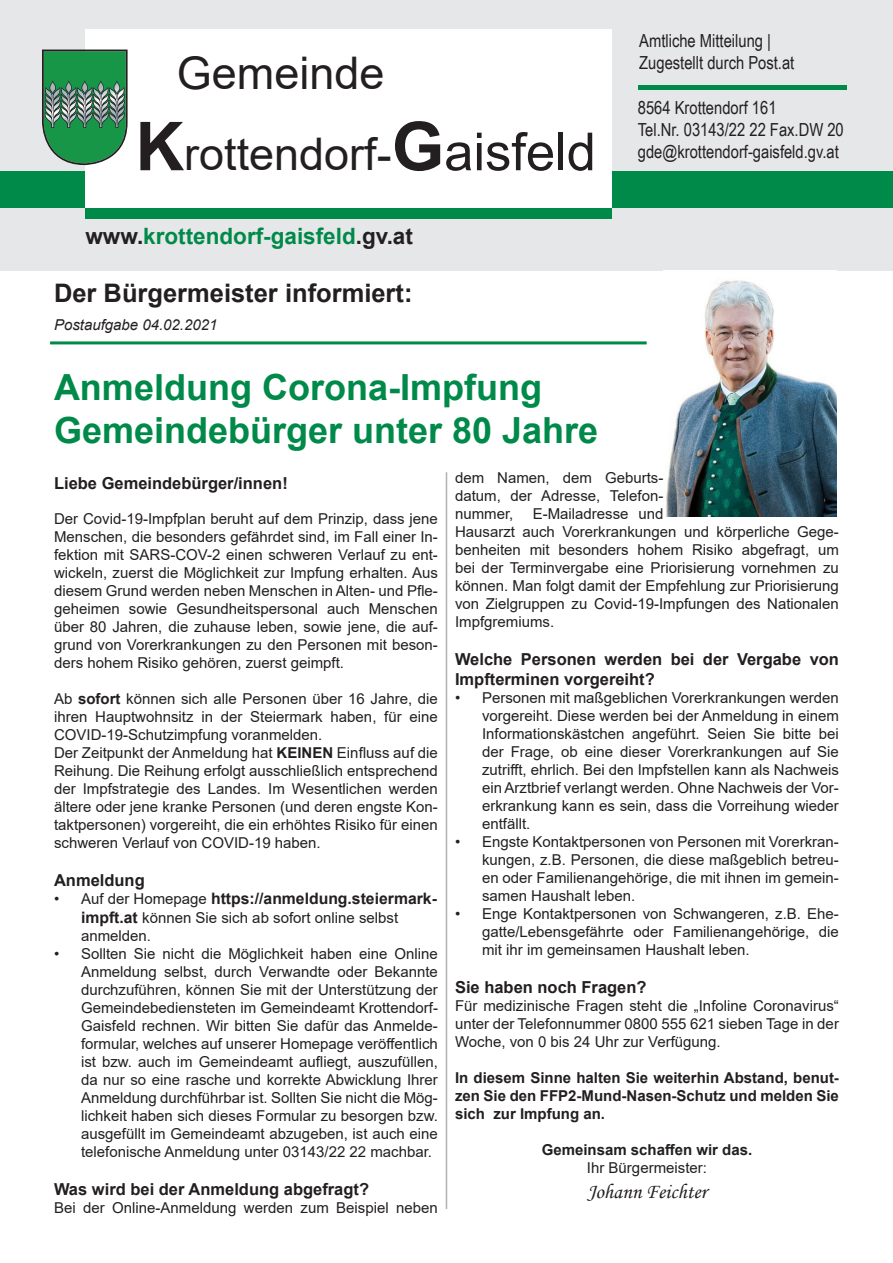
<style>
.page{position:relative;width:893px;height:1263px;background:#fff}
.page>*{position:absolute;margin:0;border:0;box-sizing:border-box;transform-origin:0 0}
.t1{font:45px "Arial";color:#231f20}
.Headline{font:700 36px "Arial";color:#008a49}
.t2{font:700 25.5px "Arial";color:#231f20}
.t3{font:700 22.5px "Arial";color:#008a49}
.t4{font:21px "Monotype Corsiva";color:#231f20}
.t5{font:18px "Arial Narrow";color:#231f20}
.t6{font:700 16.5px/19.8px "Arial";color:#231f20}
.t7{font:700 15.75px "Arial";color:#231f20}
.t8{font:15px/18px "Arial";color:#231f20;text-align:justify}
.t9{font:700 15px/18px "Arial";color:#231f20;text-align:justify}
.t10{font:italic 15px "Arial";color:#231f20}
.s1{font-weight:700;font-size:67.5px}
.s2{font-size:52.5px}
.s3{color:#231f20}
.s4{font-weight:700}
.s5{font-weight:400;font-size:15px}
.s6{font-weight:700;font-size:15.75px}
</style>
<div class="page">
<div style="left:0;top:0;width:893px;height:270px;background:#e6e7e9"></div>
<div style="left:0;top:172px;width:893px;height:36px;background:#008a49"></div>
<div style="left:85px;top:30px;width:526px;height:178px;background:#fff"></div>
<div style="left:85px;top:208px;width:526px;height:10px;background:#008a49"></div>
<hr style="left:638px;top:85px;width:208px;height:4px;background:#008a49">
<img style="left:665px;top:280px;width:171px;height:237px">
<hr style="left:50px;top:341px;width:597px;height:3px;background:#008a49">
<svg style="left:42px;top:50px;width:86px;height:115px;background:#449264"></svg>
<hr style="left:446px;top:472px;width:1px;height:737px;background:#b0b1b5">
<p class="t1" style="left:177px;top:42px;width:209px">Gemeinde</p>
<p class="t1" style="left:135px;top:123px;width:462px"><span class="s1">K</span>rottendorf-<span class="s1">G</span><span class="s2">aisfeld</span></p>
<p class="t3" style="left:85px;top:220px;width:329px"><span class="s3">www.</span>krottendorf-gaisfeld<span class="s3">.gv.at</span></p>
<p class="t2" style="left:54px;top:275px;width:360px">Der Bürgermeister informiert:</p>
<p class="t10" style="left:54px;top:315px;width:165px">Postaufgabe 04.02.2021</p>
<p class="t5" style="left:639px;top:28px;width:133px">Amtliche Mitteilung |</p>
<p class="t5" style="left:639px;top:49px;width:157px">Zugestellt durch Post.at</p>
<p class="t5" style="left:638px;top:95px;width:140px">8564 Krottendorf 161</p>
<p class="t5" style="left:638px;top:116px;width:207px">Tel.Nr. 03143/22 22 Fax.DW 20</p>
<p class="t5" style="left:638px;top:138px;width:202px">gde@krottendorf-gaisfeld.gv.at</p>
<p class="Headline" style="left:54px;top:362px;width:489px">Anmeldung Corona-Impfung</p>
<p class="Headline" style="left:54px;top:405px;width:546px">Gemeindebürger unter 80 Jahre</p>
<p class="t6" style="left:54px;top:473px;width:235px">Liebe Gemeindebürger/innen!</p>
<p class="t8" style="left:54px;top:509px;width:385px">Der Covid-19-Impfplan beruht auf dem Prinzip, dass jene Menschen, die besonders gefährdet sind, im Fall einer In&shy;fektion mit SARS-COV-2 einen schweren Verlauf zu ent&shy;wickeln, zuerst die Möglichkeit zur Impfung erhalten. Aus diesem Grund werden neben Menschen in Alten- und Pfle&shy;geheimen sowie Gesundheitspersonal auch Menschen über 80 Jahren, die zuhause leben, sowie jene, die auf&shy;grund von Vorerkrankungen zu den Personen mit beson&shy;ders hohem Risiko gehören, zuerst geimpft.</p>
<p class="t8" style="left:54px;top:689px;width:385px">Ab <span class="s4">sofort</span> können sich alle Personen über 16 Jahre, die ihren Hauptwohnsitz in der Steiermark haben, für eine COVID-19-Schutzimpfung voranmelden.</p>
<p class="t8" style="left:54px;top:743px;width:385px">Der Zeitpunkt der Anmeldung hat <span class="s4">KEINEN</span> Einfluss auf die Reihung. Die Reihung erfolgt ausschließlich entsprechend der Impfstrategie des Landes. Im Wesentlichen werden ältere oder jene kranke Personen (und deren engste Kon&shy;taktpersonen) vorgereiht, die ein erhöhtes Risiko für einen schweren Verlauf von COVID-19 haben.</p>
<p class="t6" style="left:54px;top:870px;width:92px">Anmeldung</p>
<p class="t7" style="left:54px;top:888px;width:384px"><span class="s5">• Auf der Homepage</span> https://anmeldung.steiermark-</p>
<p class="t8" style="left:81px;top:909px;width:319px"><span class="s6">impft.at</span> können Sie sich ab sofort online selbst anmelden.</p>
<p class="t8" style="left:81px;top:945px;width:358px;text-indent:-27px">• Sollten Sie nicht die Möglichkeit haben eine Online Anmeldung selbst, durch Verwandte oder Bekannte durchzuführen, können Sie mit der Unterstützung der Gemeindebediensteten im Gemeindeamt Krottendorf-Gaisfeld rechnen. Wir bitten Sie dafür das Anmelde&shy;formular, welches auf unserer Homepage veröffentlich ist bzw. auch im Gemeindeamt aufliegt, auszufüllen, da nur so eine rasche und korrekte Abwicklung Ihrer Anmeldung durchführbar ist. Sollten Sie nicht die Mög&shy;lichkeit haben sich dieses Formular zu besorgen bzw. ausgefüllt im Gemeindeamt abzugeben, ist auch eine telefonische Anmeldung unter 03143/22 22 machbar.</p>
<p class="t6" style="left:54px;top:1180px;width:317px">Was wird bei der Anmeldung abgefragt?</p>
<p class="t8" style="left:54px;top:1199px;width:385px">Bei der Online-Anmeldung werden zum Beispiel neben</p>
<p class="t8" style="left:455px;top:469px;width:210px">dem Namen, dem Geburts&shy;datum, der Adresse, Telefon&shy;nummer,</p>
<p class="t8" style="left:455px;top:505px;width:385px;text-align:left;text-indent:78px">E-Mailadresse und<br>Hausarzt auch Vorerkrankungen und körperliche Gege&shy;benheiten mit besonders hohem Risiko abgefragt, um bei der Terminvergabe eine Priorisierung vornehmen zu können. Man folgt damit der Empfehlung zur Priorisierung von Zielgruppen zu Covid-19-Impfungen des Nationalen Impfgremiums.</p>
<p class="t6" style="left:455px;top:649px;width:385px">Welche Personen werden bei der Vergabe von<br>Impfterminen vorgereiht?</p>
<p class="t8" style="left:482px;top:688px;width:358px;text-indent:-27px">• Personen mit maßgeblichen Vorerkrankungen werden vorgereiht. Diese werden bei der Anmeldung in einem Informationskästchen angeführt. Seien Sie bitte bei der Frage, ob eine dieser Vorerkrankungen auf Sie zutrifft, ehrlich. Bei den Impfstellen kann als Nachweis ein Arztbrief verlangt werden. Ohne Nachweis der Vor&shy;erkrankung kann es sein, dass die Vorreihung wieder entfällt.</p>
<p class="t8" style="left:482px;top:832px;width:358px;text-indent:-27px">• Engste Kontaktpersonen von Personen mit Vorerkran&shy;kungen, z.B. Personen, die diese maßgeblich betreu&shy;en oder Familienangehörige, die mit ihnen im gemein&shy;samen Haushalt leben.</p>
<p class="t8" style="left:482px;top:904px;width:358px;text-indent:-27px">• Enge Kontaktpersonen von Schwangeren, z.B. Ehe&shy;gatte/Lebensgefährte oder Familienangehörige, die mit ihr im gemeinsamen Haushalt leben.</p>
<p class="t6" style="left:455px;top:977px;width:193px">Sie haben noch Fragen?</p>
<p class="t8" style="left:455px;top:996px;width:385px">Für medizinische Fragen steht die „Infoline Coronavirus“ unter der Telefonnummer 0800 555 621 sieben Tage in der Woche, von 0 bis 24 Uhr zur Verfügung.</p>
<p class="t9" style="left:455px;top:1068px;width:385px">In diesem Sinne halten Sie weiterhin Abstand, benut&shy;zen Sie den FFP2-Mund-Nasen-Schutz und melden Sie sich zur Impfung an.</p>
<p class="t9" style="left:542px;top:1140px;width:212px">Gemeinsam schaffen wir das.</p>
<p class="t8" style="left:587px;top:1158px;width:122px">Ihr Bürgermeister:</p>
<p class="t4" style="left:587px;top:1179px;width:121px">Johann Feichter</p>
</div>
